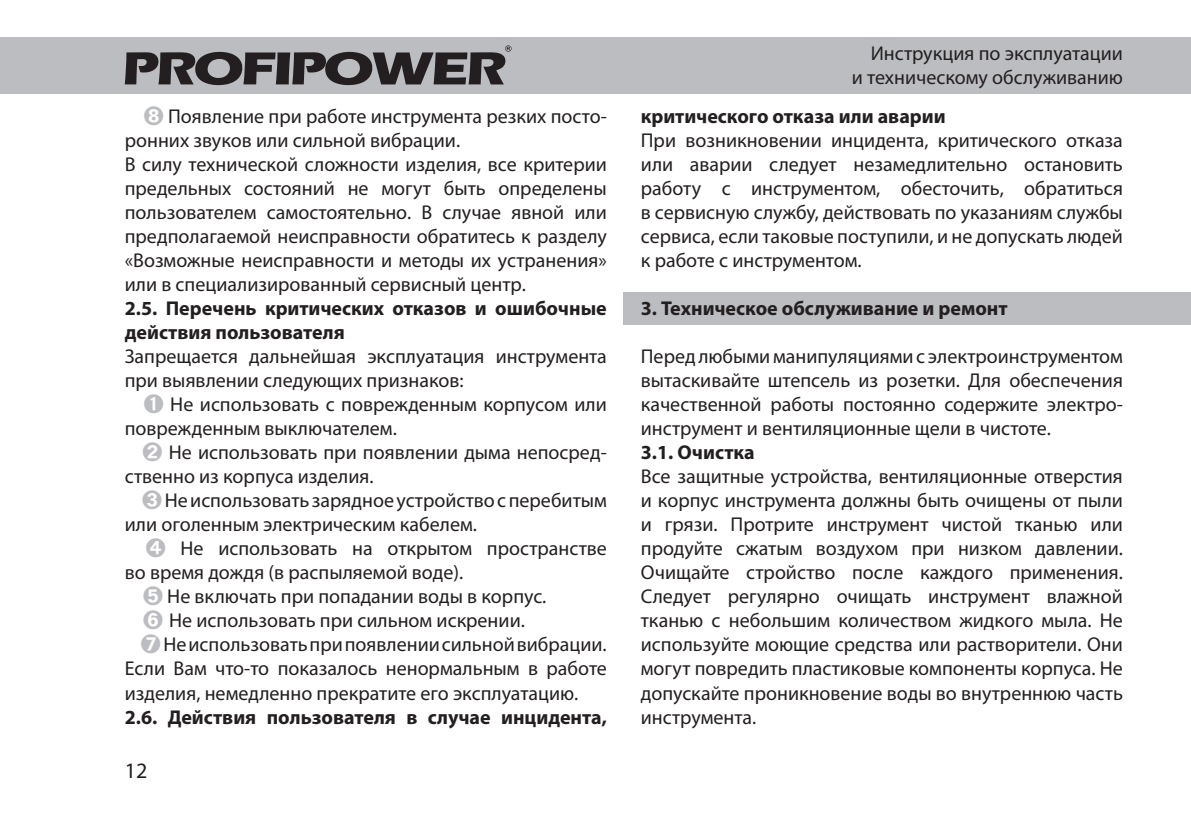
<style>
.page{position:relative;width:1191px;height:823px;background:#fff}
.page>*{position:absolute;margin:0;border:0;box-sizing:border-box;transform-origin:0 0}
.t1{font:22px "Myriad Pro";color:#231f20}
.текст{font:20px/24px "Myriad Pro";color:#231f20}
.подраздел{font:700 20px/24px "Myriad Pro";color:#231f20}
.s1{font-family:"MS P Gothic";color:#bcbdc0}
</style>
<div class="page">
<div style="left:0;top:37px;width:1191px;height:57px;background:#bcbdc0"></div>
<svg style="left:125px;top:45px;width:386px;height:40px"></svg>
<div style="left:624px;top:292px;width:567px;height:32px;background:#bcbdc0"></div>
<p class="текст" style="left:125px;top:104px;width:483px;text-indent:19px"><span class="s1">➑</span> Появление при работе инструмента резких посто&shy;ронних звуков или сильной вибрации.</p>
<p class="текст" style="left:125px;top:152px;width:483px;text-align:justify">В силу технической сложности изделия, все критерии предельных состояний не могут быть определены пользователем самостоятельно. В случае явной или предполагаемой неисправности обратитесь к разделу «Возможные неисправности и методы их устранения» или в специализированный сервисный центр.</p>
<p class="подраздел" style="left:125px;top:295px;width:483px">2.5. Перечень критических отказов и ошибочные действия пользователя</p>
<p class="текст" style="left:125px;top:344px;width:483px">Запрещается дальнейшая эксплуатация инструмента при выявлении следующих признаков:</p>
<p class="текст" style="left:125px;top:392px;width:483px;text-indent:19px"><span class="s1">➊</span> Не использовать с поврежденным корпусом или поврежденным выключателем.</p>
<p class="текст" style="left:125px;top:440px;width:483px;text-indent:18px"><span class="s1">➋</span> Не использовать при появлении дыма непосред&shy;ственно из корпуса изделия.</p>
<p class="текст" style="left:142px;top:488px;width:466px"><span class="s1">➌</span> Не использовать зарядное устройство с перебитым</p>
<p class="текст" style="left:125px;top:512px;width:354px">или оголенным электрическим кабелем.</p>
<p class="текст" style="left:125px;top:536px;width:483px;text-indent:21px"><span class="s1">➍</span> Не использовать на открытом пространстве во время дождя (в распыляемой воде).</p>
<p class="текст" style="left:143px;top:584px;width:405px"><span class="s1">➎</span> Не включать при попадании воды в корпус.</p>
<p class="текст" style="left:143px;top:608px;width:383px"><span class="s1">➏</span> Не использовать при сильном искрении.</p>
<p class="текст" style="left:125px;top:632px;width:483px;text-align:justify;text-indent:16px"><span class="s1">➐</span>Не использовать при появлении сильной вибрации.<br>Если Вам что-то показалось ненормальным в работе изделия, немедленно прекратите его эксплуатацию.</p>
<p class="подраздел" style="left:125px;top:703px;width:483px">2.6. Действия пользователя в случае инцидента,</p>
<p class="t1" style="left:125px;top:756px;width:24px">12</p>
<p class="текст" style="left:852px;top:41px;width:272px;text-align:right">Инструкция по эксплуатации<br>и техническому обслуживанию</p>
<p class="подраздел" style="left:641px;top:103px;width:306px">критического отказа или аварии</p>
<p class="текст" style="left:641px;top:128px;width:483px;text-align:justify">При возникновении инцидента, критического отказа или аварии следует незамедлительно остановить работу с инструментом, обесточить, обратиться в сервисную службу, действовать по указаниям службы сервиса, если таковые поступили, и не допускать людей к работе с инструментом.</p>
<p class="подраздел" style="left:641px;top:295px;width:368px">3. Техническое обслуживание и ремонт</p>
<p class="текст" style="left:641px;top:344px;width:483px;text-align:justify">Перед любыми манипуляциями с электроинструментом вытаскивайте штепсель из розетки. Для обеспечения качественной работы постоянно содержите электро&shy;инструмент и вентиляционные щели в чистоте.</p>
<p class="подраздел" style="left:641px;top:439px;width:115px">3.1. Очистка</p>
<p class="текст" style="left:641px;top:464px;width:483px;text-align:justify">Все защитные устройства, вентиляционные отверстия и корпус инструмента должны быть очищены от пыли и грязи. Протрите инструмент чистой тканью или продуйте сжатым воздухом при низком давлении.<br>Очищайте стройство после каждого применения.<br>Следует регулярно очищать инструмент влажной тканью с небольшим количеством жидкого мыла. Не используйте моющие средства или растворители. Они могут повредить пластиковые компоненты корпуса. Не допускайте проникновение воды во внутреннюю часть инструмента.</p>
</div>
